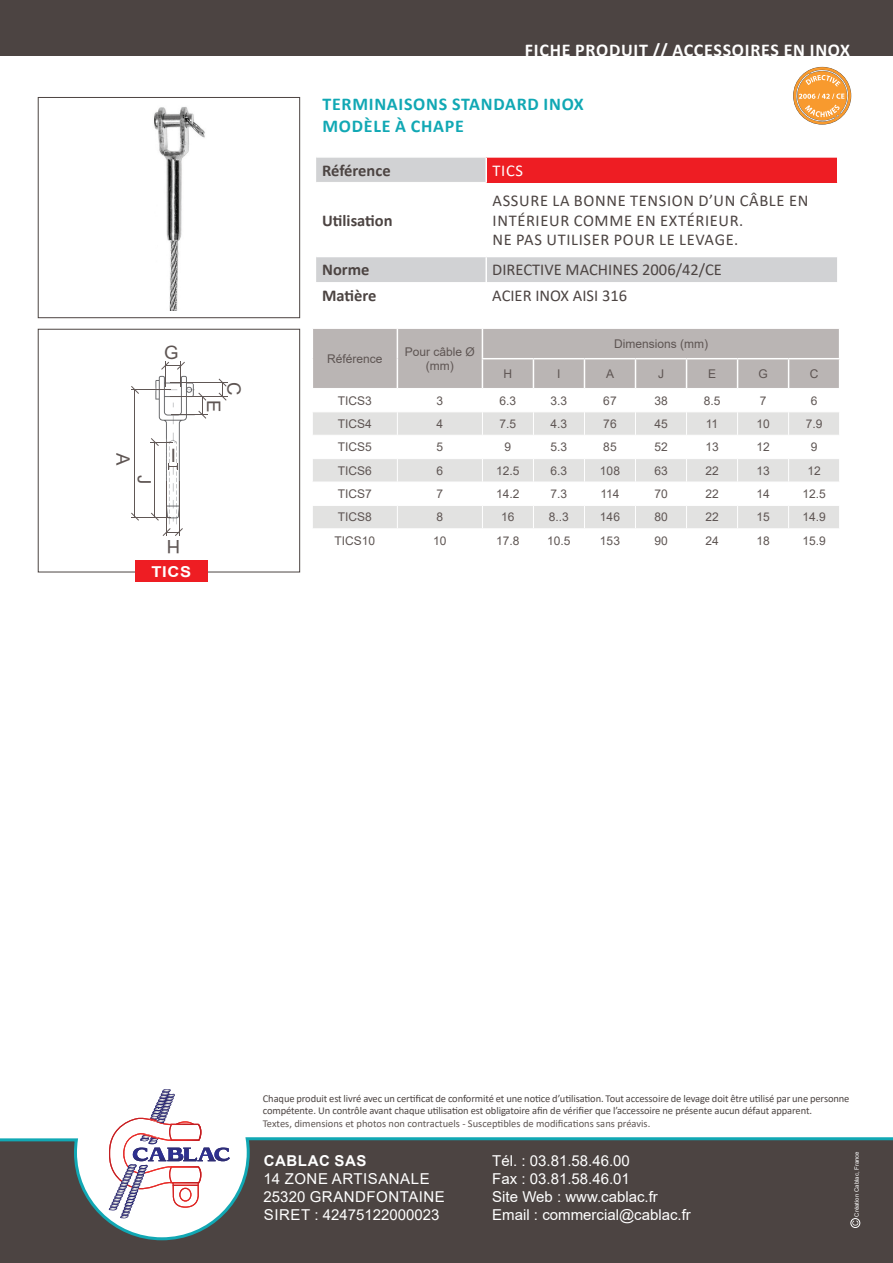
<style>
.page{position:relative;width:893px;height:1263px;background:#fff}
.page>*{position:absolute;margin:0;border:0;box-sizing:border-box;transform-origin:0 0}
.t1{font:18.6px "Arial";color:#5e5553}
.t2{font:700 18px/21.6px "Calibri";letter-spacing:.04em;color:#11a8b4}
.t3{font:700 18px "Calibri";letter-spacing:.04em;color:#fff}
.t4{font:16.5px/19.8px "Calibri";letter-spacing:.04em;color:#4c4442}
.t5{font:16.5px "Calibri";color:#4c4442}
.t6{font:700 16.5px "Calibri";color:#4c4442}
.t7{font:16.5px "Calibri";color:#fff}
.t8{font:15px/18px "Arial";color:#fff}
.t9{font:15px/18px "Arial";letter-spacing:.035em;color:#fff}
.t10{font:700 15px "Arial";letter-spacing:.035em;color:#fff}
.t11{font:700 15px "Arial";letter-spacing:.035em;color:#fff;scale:1.1 1}
.t12{font:12px/14.4px "Arial";color:#5e5553;text-align:center}
.t13{font:10.5px/12.6px "Calibri";letter-spacing:-.01em;color:#4c4442}
.t14{font:10.5px "Calibri";color:#5e5553}
.t15{font:6px "Arial";color:#fff}
</style>
<div class="page">
<div style="left:0;top:1138px;width:893px;height:125px;background:#4c4442"></div>
<svg style="left:112px;top:1105px;width:90px;height:31px"></svg>
<img style="left:156px;top:1089px;width:19px;height:35px">
<img style="left:140px;top:1116px;width:17px;height:20px">
<div style="left:0;top:0;width:893px;height:55px;background:#4c4442"></div>
<svg style="left:0;top:1136px;width:893px;height:105px"></svg>
<div style="left:850px;top:1218px;width:10px;height:10px;border:1px solid #fff;border-radius:50%"></div>
<svg style="left:852px;top:1220px;width:6px;height:5px"></svg>
<div style="left:38px;top:329px;width:262px;height:243px;border:1px solid #4c4442"></div>
<div style="left:38px;top:97px;width:262px;height:221px;border:1px solid #4c4442"></div>
<svg style="left:316px;top:158px;width:521px;height:124px"></svg>
<div style="left:486px;top:157px;width:351px;height:25px;background:#ee1d23"></div>
<hr style="left:316px;top:256px;width:170px;height:1px;background:#fff">
<hr style="left:486px;top:256px;width:351px;height:1px;background:#fff">
<hr style="left:316px;top:182px;width:169px;height:1px;background:#fff">
<hr style="left:487px;top:182px;width:350px;height:1px;background:#ee1d23">
<hr style="left:485px;top:158px;width:2px;height:24px;background:#fff">
<hr style="left:485px;top:182px;width:2px;height:74px;background:#fff">
<hr style="left:485px;top:257px;width:2px;height:25px;background:#fff">
<hr style="left:486px;top:156px;width:351px;height:2px;background:#fff">
<img style="left:131px;top:375px;width:77px;height:161px">
<hr style="left:179px;top:481px;width:1px;height:55px;background:#605755">
<hr style="left:166px;top:481px;width:1px;height:55px;background:#605755">
<svg style="left:163px;top:528px;width:20px;height:8px"></svg>
<svg style="left:168px;top:463px;width:10px;height:6px"></svg>
<svg style="left:131px;top:513px;width:8px;height:8px"></svg>
<svg style="left:151px;top:513px;width:8px;height:8px"></svg>
<svg style="left:131px;top:386px;width:8px;height:8px"></svg>
<hr style="left:131px;top:517px;width:40px;height:1px;background:#605755">
<svg style="left:150px;top:438px;width:23px;height:8px"></svg>
<hr style="left:154px;top:442px;width:1px;height:76px;background:#605755">
<hr style="left:131px;top:389px;width:40px;height:1px;background:#605755">
<hr style="left:171px;top:396px;width:57px;height:1px;background:#605755">
<hr style="left:171px;top:382px;width:57px;height:1px;background:#605755">
<hr style="left:171px;top:414px;width:36px;height:1px;background:#605755">
<svg style="left:198px;top:393px;width:8px;height:26px"></svg>
<svg style="left:219px;top:379px;width:8px;height:22px"></svg>
<svg style="left:161px;top:361px;width:24px;height:26px"></svg>
<hr style="left:134px;top:389px;width:1px;height:129px;background:#605755">
<img style="left:154px;top:107px;width:51px;height:203px">
<svg style="left:793px;top:66px;width:59px;height:59px"></svg>
<svg style="left:312px;top:329px;width:528px;height:199px"></svg>
<hr style="left:482px;top:358px;width:51px;height:1px;background:#fff">
<hr style="left:533px;top:358px;width:51px;height:1px;background:#fff">
<hr style="left:584px;top:358px;width:51px;height:1px;background:#fff">
<hr style="left:635px;top:358px;width:51px;height:1px;background:#fff">
<hr style="left:686px;top:358px;width:52px;height:1px;background:#fff">
<hr style="left:738px;top:358px;width:51px;height:1px;background:#fff">
<hr style="left:789px;top:358px;width:51px;height:1px;background:#fff">
<div style="left:135px;top:560px;width:73px;height:22px;background:#ee1d23"></div>
<h2 class="t3" style="left:525px;top:37px;width:327px">FICHE PRODUIT // ACCESSOIRES EN INOX</h2>
<h2 class="t2" style="left:322px;top:93px;width:263px">TERMINAISONS STANDARD INOX<br>MODÈLE À CHAPE</h2>
<h3 class="t6" style="left:322px;top:159px;width:70px">Référence</h3>
<h3 class="t7" style="left:493px;top:159px;width:32px">TICS</h3>
<h3 class="t6" style="left:322px;top:208px;width:72px">Utilisation</h3>
<h3 class="t4" style="left:493px;top:190px;width:317px">ASSURE LA BONNE TENSION D’UN CÂBLE EN<br>INTÉRIEUR COMME EN EXTÉRIEUR.<br>NE PAS UTILISER POUR LE LEVAGE.</h3>
<h3 class="t6" style="left:322px;top:258px;width:49px">Norme</h3>
<h3 class="t5" style="left:492px;top:259px;width:231px">DIRECTIVE MACHINES 2006/42/CE</h3>
<h3 class="t6" style="left:322px;top:284px;width:56px">Matière</h3>
<h3 class="t5" style="left:492px;top:284px;width:136px">ACIER INOX AISI 316</h3>
<h1 class="t1" style="left:136px;top:453px;width:14px;rotate:90deg">A</h1>
<h1 class="t1" style="left:157px;top:475px;width:11px;rotate:90deg">J</h1>
<h1 class="t1" style="left:164px;top:340px;width:16px">G</h1>
<p class="t12" style="left:327px;top:351px;width:57px">Référence</p>
<p class="t12" style="left:405px;top:344px;width:72px">Pour câble Ø (mm)</p>
<p class="t12" style="left:614px;top:336px;width:95px">Dimensions (mm)</p>
<p class="t12" style="left:504px;top:367px;width:10px">H</p>
<p class="t12" style="left:557px;top:367px;width:5px">I</p>
<p class="t12" style="left:606px;top:367px;width:10px">A</p>
<p class="t12" style="left:658px;top:367px;width:7px">J</p>
<p class="t12" style="left:708px;top:367px;width:10px">E</p>
<p class="t12" style="left:758px;top:367px;width:11px">G</p>
<p class="t12" style="left:810px;top:367px;width:10px">C</p>
<h1 class="t1" style="left:171px;top:442px;width:7px">I</h1>
<h1 class="t1" style="left:247px;top:382px;width:15px;rotate:90deg">C</h1>
<h1 class="t1" style="left:226px;top:400px;width:14px;rotate:90deg">E</h1>
<h1 class="t1" style="left:180px;top:559px;width:15px;rotate:-180deg">H</h1>
<p class="t12" style="left:338px;top:393px;width:36px">TICS3</p>
<p class="t12" style="left:437px;top:393px;width:8px">3</p>
<p class="t12" style="left:500px;top:393px;width:18px">6.3</p>
<p class="t12" style="left:551px;top:393px;width:18px">3.3</p>
<p class="t12" style="left:603px;top:393px;width:15px">67</p>
<p class="t12" style="left:654px;top:393px;width:15px">38</p>
<p class="t12" style="left:704px;top:393px;width:18px">8.5</p>
<p class="t12" style="left:760px;top:393px;width:8px">7</p>
<p class="t12" style="left:811px;top:393px;width:8px">6</p>
<p class="t12" style="left:338px;top:416px;width:36px">TICS4</p>
<p class="t12" style="left:437px;top:416px;width:8px">4</p>
<p class="t12" style="left:500px;top:416px;width:18px">7.5</p>
<p class="t12" style="left:551px;top:416px;width:18px">4.3</p>
<p class="t12" style="left:603px;top:416px;width:15px">76</p>
<p class="t12" style="left:654px;top:416px;width:15px">45</p>
<p class="t12" style="left:706px;top:416px;width:14px">11</p>
<p class="t12" style="left:756px;top:416px;width:15px">10</p>
<p class="t12" style="left:806px;top:416px;width:18px">7.9</p>
<p class="t12" style="left:338px;top:440px;width:36px">TICS5</p>
<p class="t12" style="left:437px;top:440px;width:8px">5</p>
<p class="t12" style="left:505px;top:440px;width:8px">9</p>
<p class="t12" style="left:551px;top:440px;width:18px">5.3</p>
<p class="t12" style="left:603px;top:440px;width:15px">85</p>
<p class="t12" style="left:654px;top:440px;width:15px">52</p>
<p class="t12" style="left:705px;top:440px;width:15px">13</p>
<p class="t12" style="left:756px;top:440px;width:15px">12</p>
<p class="t12" style="left:811px;top:440px;width:8px">9</p>
<p class="t12" style="left:338px;top:463px;width:36px">TICS6</p>
<p class="t12" style="left:437px;top:463px;width:8px">6</p>
<p class="t12" style="left:496px;top:463px;width:25px">12.5</p>
<p class="t12" style="left:551px;top:463px;width:18px">6.3</p>
<p class="t12" style="left:600px;top:463px;width:22px">108</p>
<p class="t12" style="left:654px;top:463px;width:15px">63</p>
<p class="t12" style="left:705px;top:463px;width:15px">22</p>
<p class="t12" style="left:756px;top:463px;width:15px">13</p>
<p class="t12" style="left:807px;top:463px;width:15px">12</p>
<p class="t12" style="left:338px;top:487px;width:36px">TICS7</p>
<p class="t12" style="left:437px;top:487px;width:8px">7</p>
<p class="t12" style="left:496px;top:487px;width:25px">14.2</p>
<p class="t12" style="left:551px;top:487px;width:18px">7.3</p>
<p class="t12" style="left:600px;top:487px;width:21px">114</p>
<p class="t12" style="left:654px;top:487px;width:15px">70</p>
<p class="t12" style="left:705px;top:487px;width:15px">22</p>
<p class="t12" style="left:756px;top:487px;width:15px">14</p>
<p class="t12" style="left:802px;top:487px;width:25px">12.5</p>
<p class="t12" style="left:338px;top:510px;width:36px">TICS8</p>
<p class="t12" style="left:437px;top:510px;width:8px">8</p>
<p class="t12" style="left:501px;top:510px;width:15px">16</p>
<p class="t12" style="left:549px;top:510px;width:22px">8..3</p>
<p class="t12" style="left:600px;top:510px;width:22px">146</p>
<p class="t12" style="left:654px;top:510px;width:15px">80</p>
<p class="t12" style="left:705px;top:510px;width:15px">22</p>
<p class="t12" style="left:756px;top:510px;width:15px">15</p>
<p class="t12" style="left:802px;top:510px;width:25px">14.9</p>
<p class="t12" style="left:334px;top:533px;width:42px">TICS10</p>
<p class="t12" style="left:433px;top:533px;width:15px">10</p>
<p class="t12" style="left:496px;top:533px;width:25px">17.8</p>
<p class="t12" style="left:547px;top:533px;width:25px">10.5</p>
<p class="t12" style="left:600px;top:533px;width:22px">153</p>
<p class="t12" style="left:654px;top:533px;width:15px">90</p>
<p class="t12" style="left:705px;top:533px;width:15px">24</p>
<p class="t12" style="left:756px;top:533px;width:15px">18</p>
<p class="t12" style="left:802px;top:533px;width:25px">15.9</p>
<h3 class="t11" style="left:152px;top:561px;width:37px">TICS</h3>
<p class="t13" style="left:263px;top:1091px;width:588px">Chaque produit est livré avec un certificat de conformité et une notice d’utilisation. Tout accessoire de levage doit être utilisé par une personne compétente. Un contrôle avant chaque utilisation est obligatoire afin de vérifier que l’accessoire ne présente aucun défaut apparent.</p>
<p class="t14" style="left:263px;top:1116px;width:389px">Textes, dimensions et photos non contractuels - Susceptibles de modifications sans préavis.</p>
<h3 class="t10" style="left:264px;top:1150px;width:104px">CABLAC SAS</h3>
<h3 class="t9" style="left:264px;top:1169px;width:183px">14 ZONE ARTISANALE<br>25320 GRANDFONTAINE<br>SIRET : 42475122000023</h3>
<h3 class="t8" style="left:492px;top:1151px;width:200px">Tél. : 03.81.58.46.00<br>Fax : 03.81.58.46.01<br>Site Web : www.cablac.fr<br>Email : commercial@cablac.fr</h3>
<p class="t15" style="left:853px;top:1216px;width:67px;rotate:-90deg">Création Cablac, France</p>
</div>
